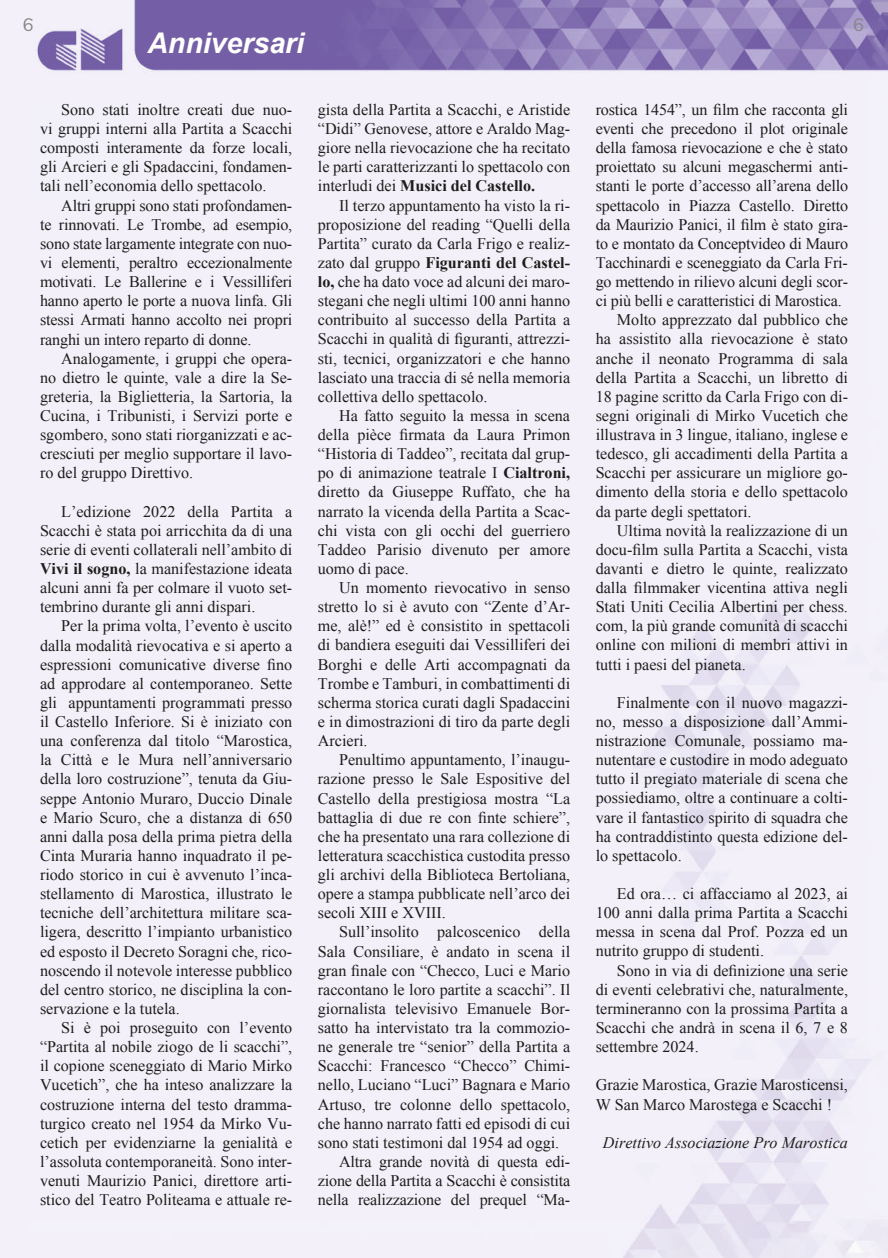
<style>
.page{position:relative;width:888px;height:1258px;background:#fff}
.page>*{position:absolute;margin:0;border:0;box-sizing:border-box;transform-origin:0 0}
.t1{font:italic 700 28.5px "Arial";color:#fff}
.t2{font:18px "Nunito";color:#878787}
.t3{font:16.2px/19px "Times New Roman";color:#1d1d1b;text-align:justify}
.t4{font:italic 16.2px "Times New Roman";color:#1d1d1b}
.s1{font-weight:700}
</style>
<div class="page">
<img style="left:0;top:0;width:888px;height:1258px">
<div style="left:29px;top:104px;width:100px;height:100px;background:#f2f0f9"></div>
<p class="t2" style="left:23px;top:11px;width:12px">6</p>
<h1 class="t1" style="left:147px;top:24px;width:158px">Anniversari</h1>
<p class="t3" style="left:40px;top:100px;width:254px;text-indent:21px">Sono stati inoltre creati due nuo&shy;vi gruppi interni alla Partita a Scacchi composti interamente da forze locali, gli Arcieri e gli Spadaccini, fondamen&shy;tali nell’economia dello spettacolo.</p>
<p class="t3" style="left:40px;top:195px;width:254px;text-indent:21px">Altri gruppi sono stati profondamen&shy;te rinnovati. Le Trombe, ad esempio, sono state largamente integrate con nuo&shy;vi elementi, peraltro eccezionalmente motivati. Le Ballerine e i Vessilliferi hanno aperto le porte a nuova linfa. Gli stessi Armati hanno accolto nei propri ranghi un intero reparto di donne.</p>
<p class="t3" style="left:40px;top:348px;width:254px;text-indent:21px">Analogamente, i gruppi che opera&shy;no dietro le quinte, vale a dire la Se&shy;greteria, la Biglietteria, la Sartoria, la Cucina, i Tribunisti, i Servizi porte e sgombero, sono stati riorganizzati e ac&shy;cresciuti per meglio supportare il lavo&shy;ro del gruppo Direttivo.</p>
<p class="t3" style="left:40px;top:501px;width:254px;text-indent:21px">L’edizione 2022 della Partita a Scacchi è stata poi arricchita da di una serie di eventi collaterali nell’ambito di <span class="s1">Vivi il sogno,</span> la manifestazione ideata alcuni anni fa per colmare il vuoto set&shy;tembrino durante gli anni dispari.</p>
<p class="t3" style="left:40px;top:616px;width:254px;text-indent:21px">Per la prima volta, l’evento è uscito dalla modalità rievocativa e si aperto a espressioni comunicative diverse fino ad approdare al contemporaneo. Sette gli appuntamenti programmati presso il Castello Inferiore. Si è iniziato con una conferenza dal titolo “Marostica, la Città e le Mura nell’anniversario della loro costruzione”, tenuta da Giu&shy;seppe Antonio Muraro, Duccio Dinale e Mario Scuro, che a distanza di 650 anni dalla posa della prima pietra della Cinta Muraria hanno inquadrato il pe&shy;riodo storico in cui è avvenuto l’inca&shy;stellamento di Marostica, illustrato le tecniche dell’architettura militare sca&shy;ligera, descritto l’impianto urbanistico ed esposto il Decreto Soragni che, rico&shy;noscendo il notevole interesse pubblico del centro storico, ne disciplina la con&shy;servazione e la tutela.</p>
<p class="t3" style="left:40px;top:1018px;width:254px;text-indent:21px">Si è poi proseguito con l’evento “Partita al nobile ziogo de li scacchi”, il copione sceneggiato di Mario Mirko Vucetich”, che ha inteso analizzare la costruzione interna del testo dramma&shy;turgico creato nel 1954 da Mirko Vu&shy;cetich per evidenziarne la genialità e l’assoluta contemporaneità. Sono inter&shy;venuti Maurizio Panici, direttore arti&shy;stico del Teatro Politeama e attuale re-</p>
<p class="t3" style="left:318px;top:100px;width:254px">gista della Partita a Scacchi, e Aristide “Didi” Genovese, attore e Araldo Mag&shy;giore nella rievocazione che ha recitato le parti caratterizzanti lo spettacolo con interludi dei <span class="s1">Musici del Castello.</span></p>
<p class="t3" style="left:318px;top:195px;width:254px;text-indent:21px">Il terzo appuntamento ha visto la ri&shy;proposizione del reading “Quelli della Partita” curato da Carla Frigo e realiz&shy;zato dal gruppo <span class="s1">Figuranti del Castel&shy;lo,</span> che ha dato voce ad alcuni dei maro&shy;stegani che negli ultimi 100 anni hanno contribuito al successo della Partita a Scacchi in qualità di figuranti, attrezzi&shy;sti, tecnici, organizzatori e che hanno lasciato una traccia di sé nella memoria collettiva dello spettacolo.</p>
<p class="t3" style="left:318px;top:406px;width:254px;text-indent:21px">Ha fatto seguito la messa in scena della pièce firmata da Laura Primon “Historia di Taddeo”, recitata dal grup&shy;po di animazione teatrale I <span class="s1">Cialtroni, </span>diretto da Giuseppe Ruffato, che ha narrato la vicenda della Partita a Scac&shy;chi vista con gli occhi del guerriero Taddeo Parisio divenuto per amore uomo di pace.</p>
<p class="t3" style="left:318px;top:578px;width:254px;text-indent:21px">Un momento rievocativo in senso stretto lo si è avuto con “Zente d’Ar&shy;me, alè!” ed è consistito in spettacoli di bandiera eseguiti dai Vessilliferi dei Borghi e delle Arti accompagnati da Trombe e Tamburi, in combattimenti di scherma storica curati dagli Spadaccini e in dimostrazioni di tiro da parte degli Arcieri.</p>
<p class="t3" style="left:318px;top:750px;width:254px;text-indent:21px">Penultimo appuntamento, l’inaugu&shy;razione presso le Sale Espositive del Castello della prestigiosa mostra “La battaglia di due re con finte schiere”, che ha presentato una rara collezione di letteratura scacchistica custodita presso gli archivi della Biblioteca Bertoliana, opere a stampa pubblicate nell’arco dei secoli XIII e XVIII.</p>
<p class="t3" style="left:339px;top:922px;width:233px">Sull’insolito palcoscenico della</p>
<p class="t3" style="left:318px;top:941px;width:254px">Sala Consiliare, è andato in scena il</p>
<p class="t3" style="left:318px;top:960px;width:254px">gran finale con “Checco, Luci e Mario</p>
<p class="t3" style="left:318px;top:979px;width:254px">raccontano le loro partite a scacchi”. Il</p>
<p class="t3" style="left:318px;top:999px;width:254px">giornalista televisivo Emanuele Bor-</p>
<p class="t3" style="left:318px;top:1018px;width:254px">satto ha intervistato tra la commozio-</p>
<p class="t3" style="left:318px;top:1037px;width:254px">ne generale tre “senior” della Partita a</p>
<p class="t3" style="left:318px;top:1056px;width:254px">Scacchi: Francesco “Checco” Chimi-</p>
<p class="t3" style="left:318px;top:1075px;width:254px">nello, Luciano “Luci” Bagnara e Mario</p>
<p class="t3" style="left:318px;top:1094px;width:254px">Artuso, tre colonne dello spettacolo,</p>
<p class="t3" style="left:318px;top:1113px;width:254px">che hanno narrato fatti ed episodi di cui</p>
<p class="t3" style="left:318px;top:1132px;width:243px">sono stati testimoni dal 1954 ad oggi.</p>
<p class="t3" style="left:339px;top:1152px;width:233px">Altra grande novità di questa edi-</p>
<p class="t3" style="left:318px;top:1171px;width:254px">zione della Partita a Scacchi è consistita</p>
<p class="t3" style="left:318px;top:1190px;width:254px">nella realizzazione del prequel “Ma-</p>
<p class="t2" style="left:853px;top:11px;width:12px">6</p>
<p class="t3" style="left:596px;top:100px;width:254px">rostica 1454”, un film che racconta gli</p>
<p class="t3" style="left:596px;top:119px;width:254px">eventi che precedono il plot originale</p>
<p class="t3" style="left:596px;top:138px;width:254px">della famosa rievocazione e che è stato</p>
<p class="t3" style="left:596px;top:157px;width:254px">proiettato su alcuni megaschermi anti-</p>
<p class="t3" style="left:596px;top:176px;width:254px">stanti le porte d’accesso all’arena dello</p>
<p class="t3" style="left:596px;top:195px;width:254px">spettacolo in Piazza Castello. Diretto</p>
<p class="t3" style="left:596px;top:214px;width:254px">da Maurizio Panici, il film è stato gira-</p>
<p class="t3" style="left:596px;top:234px;width:254px">to e montato da Conceptvideo di Mauro</p>
<p class="t3" style="left:596px;top:253px;width:254px">Tacchinardi e sceneggiato da Carla Fri-</p>
<p class="t3" style="left:596px;top:272px;width:254px">go mettendo in rilievo alcuni degli scor-</p>
<p class="t3" style="left:596px;top:291px;width:248px">ci più belli e caratteristici di Marostica.</p>
<p class="t3" style="left:617px;top:310px;width:233px">Molto apprezzato dal pubblico che</p>
<p class="t3" style="left:596px;top:329px;width:254px">ha assistito alla rievocazione è stato</p>
<p class="t3" style="left:596px;top:348px;width:254px">anche il neonato Programma di sala</p>
<p class="t3" style="left:596px;top:367px;width:254px">della Partita a Scacchi, un libretto di</p>
<p class="t3" style="left:596px;top:387px;width:254px">18 pagine scritto da Carla Frigo con di-</p>
<p class="t3" style="left:596px;top:406px;width:254px">segni originali di Mirko Vucetich che</p>
<p class="t3" style="left:596px;top:425px;width:254px">illustrava in 3 lingue, italiano, inglese e</p>
<p class="t3" style="left:596px;top:444px;width:254px">tedesco, gli accadimenti della Partita a</p>
<p class="t3" style="left:596px;top:463px;width:254px">Scacchi per assicurare un migliore go-</p>
<p class="t3" style="left:596px;top:482px;width:254px">dimento della storia e dello spettacolo</p>
<p class="t3" style="left:596px;top:501px;width:157px">da parte degli spettatori.</p>
<p class="t3" style="left:617px;top:520px;width:233px">Ultima novità la realizzazione di un</p>
<p class="t3" style="left:596px;top:540px;width:254px">docu-film sulla Partita a Scacchi, vista</p>
<p class="t3" style="left:596px;top:559px;width:254px">davanti e dietro le quinte, realizzato</p>
<p class="t3" style="left:596px;top:578px;width:254px">dalla filmmaker vicentina attiva negli</p>
<p class="t3" style="left:596px;top:597px;width:254px">Stati Uniti Cecilia Albertini per chess.</p>
<p class="t3" style="left:596px;top:616px;width:254px">com, la più grande comunità di scacchi</p>
<p class="t3" style="left:596px;top:635px;width:254px">online con milioni di membri attivi in</p>
<p class="t3" style="left:596px;top:654px;width:152px">tutti i paesi del pianeta.</p>
<p class="t3" style="left:596px;top:693px;width:254px;text-indent:21px">Finalmente con il nuovo magazzi&shy;no, messo a disposizione dall’Ammi&shy;nistrazione Comunale, possiamo ma&shy;nutentare e custodire in modo adeguato tutto il pregiato materiale di scena che possiediamo, oltre a continuare a colti&shy;vare il fantastico spirito di squadra che ha contraddistinto questa edizione del&shy;lo spettacolo.</p>
<p class="t3" style="left:596px;top:884px;width:254px;text-indent:21px">Ed ora… ci affacciamo al 2023, ai 100 anni dalla prima Partita a Scacchi messa in scena dal Prof. Pozza ed un nutrito gruppo di studenti.</p>
<p class="t3" style="left:596px;top:960px;width:254px;text-indent:21px">Sono in via di definizione una serie di eventi celebrativi che, naturalmente, termineranno con la prossima Partita a Scacchi che andrà in scena il 6, 7 e 8 settembre 2024.</p>
<p class="t3" style="left:596px;top:1075px;width:254px">Grazie Marostica, Grazie Marosticensi,<br>W San Marco Marostega e Scacchi !</p>
<p class="t4" style="left:603px;top:1131px;width:247px">Direttivo Associazione Pro Marostica</p>
</div>
